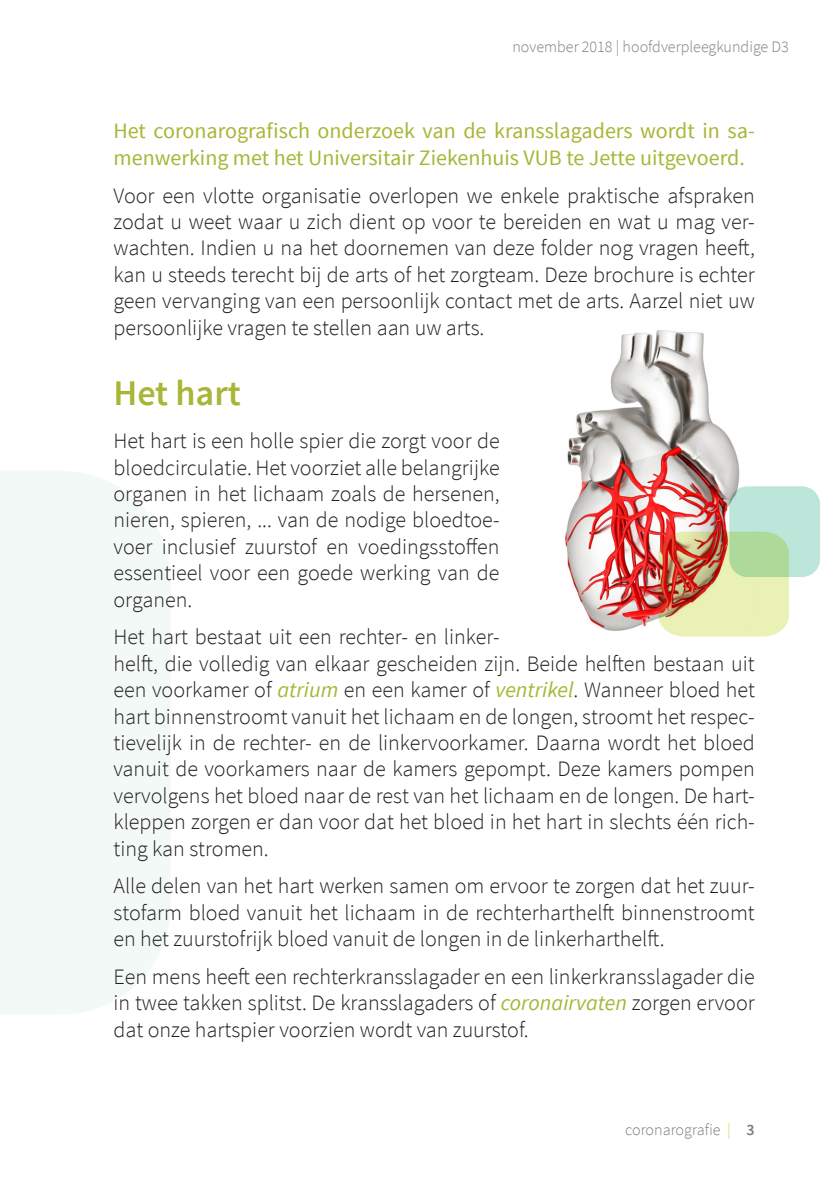
<style>
.page{position:relative;width:840px;height:1191px;background:#fff}
.page>*{position:absolute;margin:0;border:0;box-sizing:border-box;transform-origin:0 0}
.titel{font:600 36px "Source Sans Pro";color:#a8b637}
.body{font:300 22px/26.4px "Source Sans Pro";color:#231f20;text-align:justify}
.body-2{font:22px/26.4px "Source Sans Pro";color:#a8b637}
.t1{font:300 16px "Source Sans Pro";color:#7d7e81}
.s1{font-weight:400;font-style:italic;color:#a8b637}
.s2{color:#ccdc42}
.s3{font-weight:600}
</style>
<div class="page">
<div style="left:0;top:471px;width:170px;height:543px;background:#f2f9f7"></div>
<img style="left:565px;top:330px;width:175px;height:301px">
<img style="left:658px;top:486px;width:161px;height:150px">
<p class="t1" style="left:512px;top:37px;width:278px">november 2018 | hoofdverpleegkundige D3</p>
<p class="body-2" style="left:113px;top:118px;width:642px">Het coronarografisch onderzoek van de kransslagaders wordt in sa&shy;menwerking met het Universitair Ziekenhuis VUB te Jette uitgevoerd.</p>
<p class="body" style="left:113px;top:182px;width:642px">Voor een vlotte organisatie overlopen we enkele praktische afspraken zodat u weet waar u zich dient op voor te bereiden en wat u mag ver&shy;wachten. Indien u na het doornemen van deze folder nog vragen heeft, kan u steeds terecht bij de arts of het zorgteam. Deze brochure is echter geen vervanging van een persoonlijk contact met de arts. Aarzel niet uw persoonlijke vragen te stellen aan uw arts.</p>
<p class="titel" style="left:113px;top:370px;width:129px">Het hart</p>
<p class="body" style="left:113px;top:428px;width:387px">Het hart is een holle spier die zorgt voor de bloedcirculatie. Het voorziet alle belangrijke organen in het lichaam zoals de hersenen, nieren, spieren, ... van de nodige bloedtoe&shy;voer inclusief zuurstof en voedingsstoffen essentieel voor een goede werking van de organen.</p>
<p class="body" style="left:113px;top:624px;width:642px;text-align:left">Het hart bestaat uit een rechter- en linker-<br>helft, die volledig van elkaar gescheiden zijn. Beide helften bestaan uit een voorkamer of <span class="s1">atrium</span> en een kamer of <span class="s1">ventrikel</span>. Wanneer bloed het hart binnenstroomt vanuit het lichaam en de longen, stroomt het respec&shy;tievelijk in de rechter- en de linkervoorkamer. Daarna wordt het bloed vanuit de voorkamers naar de kamers gepompt. Deze kamers pompen vervolgens het bloed naar de rest van het lichaam en de longen. De hart&shy;kleppen zorgen er dan voor dat het bloed in het hart in slechts één rich&shy;ting kan stromen.</p>
<p class="body" style="left:113px;top:873px;width:642px">Alle delen van het hart werken samen om ervoor te zorgen dat het zuur&shy;stofarm bloed vanuit het lichaam in de rechterharthelft binnenstroomt en het zuurstofrijk bloed vanuit de longen in de linkerharthelft.</p>
<p class="body" style="left:113px;top:963px;width:642px">Een mens heeft een rechterkransslagader en een linkerkransslagader die in twee takken splitst. De kransslagaders of <span class="s1">coronairvaten</span> zorgen ervoor dat onze hartspier voorzien wordt van zuurstof.</p>
<p class="t1" style="left:625px;top:1119px;width:131px">coronarografie <span class="s2">|</span> <span class="s3">3</span></p>
</div>
